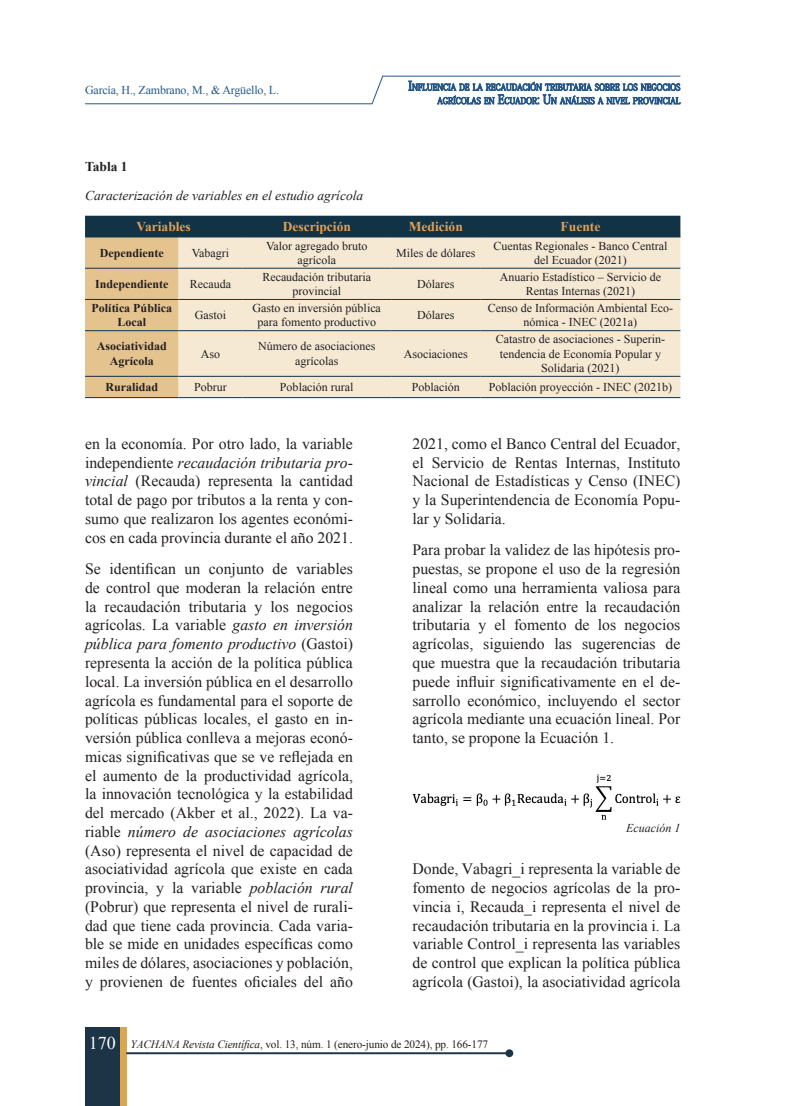
<style>
.page{position:relative;width:808px;height:1106px;background:#fff}
.page>*{position:absolute;margin:0;border:0;box-sizing:border-box;transform-origin:0 0}
.t1{font:18px "Times New Roman";color:#fff}
.Texto_normal_TMR_10_5_regular{font:15.75px/18.8px "Times New Roman";color:#231f20;text-align:justify}
.Título_tablas_y_figuras{font:italic 13.5px "Times New Roman";color:#231f20}
.bold_DORADO_centrado{font:700 13.5px "Times New Roman";color:#e69f50}
.Tablas___figuras_No{font:700 13.5px "Times New Roman";color:#231f20}
._8_centrado_regular{font:12px/14.4px "Times New Roman";color:#231f20;text-align:center}
._8_centrado_BOLD{font:700 12px/14.4px "Times New Roman";color:#231f20;text-align:center}
.t2{font:12px "Times New Roman";letter-spacing:-.015em;color:#255888}
._8_centrado_regular-2{font:italic 12px "Times New Roman";color:#231f20}
.t3{font:11.25px "Times New Roman";letter-spacing:-.01em;color:#231f20}
.t4{font:8.85px/13.5px "Koz Min Pr 6 N";letter-spacing:-.015em;color:#255888;text-align:right;scale:.95 1}
.s1{font-size:12.6px}
.s2{font-style:italic}
</style>
<div class="page">
<div style="left:85px;top:1027px;width:35px;height:79px;background:#1d3447"></div>
<div style="left:120px;top:1027px;width:6px;height:79px;background:#daa64f"></div>
<hr style="left:126px;top:1052px;width:383px;height:2px;background:#1d3447">
<div style="left:505px;top:1049px;width:8px;height:8px;background:#1d3447;border-radius:50%"></div>
<svg style="left:85px;top:76px;width:596px;height:28px"></svg>
<svg style="left:85px;top:216px;width:595px;height:181px;background:#82806d"></svg>
<div style="left:179px;top:238px;width:501px;height:159px;background:#f5e9d4"></div>
<hr style="left:85px;top:237px;width:94px;height:1px;background:#123346">
<hr style="left:179px;top:237px;width:63px;height:1px;background:#123346">
<hr style="left:242px;top:237px;width:149px;height:1px;background:#123346">
<hr style="left:391px;top:237px;width:89px;height:1px;background:#123346">
<hr style="left:480px;top:237px;width:200px;height:1px;background:#123346">
<hr style="left:85px;top:268px;width:94px;height:1px;background:#123346">
<hr style="left:179px;top:268px;width:63px;height:1px;background:#123346">
<hr style="left:242px;top:268px;width:149px;height:1px;background:#123346">
<hr style="left:391px;top:268px;width:89px;height:1px;background:#123346">
<hr style="left:480px;top:268px;width:200px;height:1px;background:#123346">
<hr style="left:85px;top:299px;width:94px;height:1px;background:#123346">
<hr style="left:179px;top:299px;width:63px;height:1px;background:#123346">
<hr style="left:242px;top:299px;width:149px;height:1px;background:#123346">
<hr style="left:391px;top:299px;width:89px;height:1px;background:#123346">
<hr style="left:480px;top:299px;width:200px;height:1px;background:#123346">
<hr style="left:85px;top:330px;width:94px;height:1px;background:#123346">
<hr style="left:179px;top:330px;width:63px;height:1px;background:#123346">
<hr style="left:242px;top:330px;width:149px;height:1px;background:#123346">
<hr style="left:391px;top:330px;width:89px;height:1px;background:#123346">
<hr style="left:480px;top:330px;width:200px;height:1px;background:#123346">
<hr style="left:85px;top:376px;width:94px;height:1px;background:#123346">
<hr style="left:179px;top:376px;width:63px;height:1px;background:#123346">
<hr style="left:242px;top:376px;width:149px;height:1px;background:#123346">
<hr style="left:391px;top:376px;width:89px;height:1px;background:#123346">
<hr style="left:480px;top:376px;width:200px;height:1px;background:#123346">
<hr style="left:85px;top:397px;width:94px;height:1px;background:#123346">
<hr style="left:179px;top:397px;width:63px;height:1px;background:#123346">
<hr style="left:242px;top:397px;width:149px;height:1px;background:#123346">
<hr style="left:391px;top:397px;width:89px;height:1px;background:#123346">
<hr style="left:480px;top:397px;width:200px;height:1px;background:#123346">
<img style="left:412px;top:774px;width:268px;height:46px">
<p class="t2" style="left:85px;top:82px;width:196px">García, H., Zambrano, M., &amp; Argüello, L.</p>
<p class="Tablas___figuras_No" style="left:85px;top:157px;width:44px">Tabla 1</p>
<p class="Título_tablas_y_figuras" style="left:85px;top:186px;width:280px">Caracterización de variables en el estudio agrícola</p>
<p class="t4" style="left:408px;top:81px;width:288px"><span class="s1">I</span>NFLUENCIA DE LA RECAUDACIÓN TRIBUTARIA SOBRE LOS NEGOCIOS<br>AGRÍCOLAS EN <span class="s1">E</span>CUADOR<span class="s1">: U</span>N ANÁLISIS A NIVEL PROVINCIAL</p>
<p class="bold_DORADO_centrado" style="left:137px;top:217px;width:56px">Variables</p>
<p class="bold_DORADO_centrado" style="left:283px;top:217px;width:70px">Descripción</p>
<p class="bold_DORADO_centrado" style="left:409px;top:217px;width:56px">Medición</p>
<p class="bold_DORADO_centrado" style="left:561px;top:217px;width:41px">Fuente</p>
<p class="_8_centrado_BOLD" style="left:100px;top:245px;width:65px">Dependiente</p>
<p class="_8_centrado_regular" style="left:192px;top:245px;width:39px">Vabagri</p>
<p class="_8_centrado_regular" style="left:266px;top:238px;width:103px">Valor agregado bruto agrícola</p>
<p class="_8_centrado_regular" style="left:396px;top:245px;width:81px">Miles de dólares</p>
<p class="_8_centrado_regular" style="left:493px;top:238px;width:175px">Cuentas Regionales - Banco Central del Ecuador (2021)</p>
<p class="_8_centrado_BOLD" style="left:95px;top:276px;width:75px">Independiente</p>
<p class="_8_centrado_regular" style="left:190px;top:276px;width:43px">Recauda</p>
<p class="_8_centrado_regular" style="left:262px;top:269px;width:110px">Recaudación tributaria provincial</p>
<p class="_8_centrado_regular" style="left:417px;top:276px;width:39px">Dólares</p>
<p class="_8_centrado_regular" style="left:500px;top:269px;width:163px">Anuario Estadístico – Servicio de<br>Rentas Internas (2021)</p>
<p class="_8_centrado_BOLD" style="left:92px;top:300px;width:82px">Política Pública<br>Local</p>
<p class="_8_centrado_regular" style="left:195px;top:308px;width:33px">Gastoi</p>
<p class="_8_centrado_regular" style="left:253px;top:300px;width:130px">Gasto en inversión pública para fomento productivo</p>
<p class="_8_centrado_regular" style="left:417px;top:308px;width:39px">Dólares</p>
<p class="_8_centrado_regular" style="left:488px;top:300px;width:187px">Censo de Información Ambiental Eco&shy;nómica - INEC (2021a)</p>
<p class="_8_centrado_BOLD" style="left:97px;top:339px;width:72px">Asociatividad<br>Agrícola</p>
<p class="_8_centrado_regular" style="left:201px;top:346px;width:21px">Aso</p>
<p class="_8_centrado_regular" style="left:258px;top:339px;width:119px">Número de asociaciones agrícolas</p>
<p class="_8_centrado_regular" style="left:404px;top:346px;width:65px">Asociaciones</p>
<p class="_8_centrado_regular" style="left:496px;top:332px;width:171px">Catastro de asociaciones - Superin&shy;tendencia de Economía Popular y<br>Solidaria (2021)</p>
<p class="_8_centrado_BOLD" style="left:105px;top:379px;width:54px">Ruralidad</p>
<p class="_8_centrado_regular" style="left:194px;top:380px;width:34px">Pobrur</p>
<p class="_8_centrado_regular" style="left:280px;top:380px;width:75px">Población rural</p>
<p class="_8_centrado_regular" style="left:412px;top:380px;width:49px">Población</p>
<p class="_8_centrado_regular" style="left:489px;top:380px;width:185px">Población proyección - INEC (2021b)</p>
<p class="Texto_normal_TMR_10_5_regular" style="left:85px;top:434px;width:269px">en la economía. Por otro lado, la variable independiente <span class="s2">recaudación tributaria pro&shy;vincial</span> (Recauda) representa la cantidad total de pago por tributos a la renta y con&shy;sumo que realizaron los agentes económi&shy;cos en cada provincia durante el año 2021.</p>
<p class="Texto_normal_TMR_10_5_regular" style="left:85px;top:559px;width:269px">Se identifican un conjunto de variables de control que moderan la relación entre la recaudación tributaria y los negocios agrícolas. La variable <span class="s2">gasto en inversión pública para fomento productivo</span> (Gastoi) representa la acción de la política pública local. La inversión pública en el desarrollo agrícola es fundamental para el soporte de políticas públicas locales, el gasto en in&shy;versión pública conlleva a mejoras econó&shy;micas significativas que se ve reflejada en el aumento de la productividad agrícola, la innovación tecnológica y la estabilidad del mercado (Akber et al., 2022). La va&shy;riable <span class="s2">número de asociaciones agrícolas </span>(Aso) representa el nivel de capacidad de asociatividad agrícola que existe en cada provincia, y la variable <span class="s2">población rural </span>(Pobrur) que representa el nivel de rurali&shy;dad que tiene cada provincia. Cada varia&shy;ble se mide en unidades específicas como miles de dólares, asociaciones y población, y provienen de fuentes oficiales del año</p>
<p class="Texto_normal_TMR_10_5_regular" style="left:412px;top:434px;width:269px">2021, como el Banco Central del Ecuador, el Servicio de Rentas Internas, Instituto Nacional de Estadísticas y Censo (INEC) y la Superintendencia de Economía Popu&shy;lar y Solidaria.</p>
<p class="Texto_normal_TMR_10_5_regular" style="left:412px;top:540px;width:269px">Para probar la validez de las hipótesis pro&shy;puestas, se propone el uso de la regresión lineal como una herramienta valiosa para analizar la relación entre la recaudación tributaria y el fomento de los negocios agrícolas, siguiendo las sugerencias de que muestra que la recaudación tributaria puede influir significativamente en el de&shy;sarrollo económico, incluyendo el sector agrícola mediante una ecuación lineal. Por tanto, se propone la Ecuación 1.</p>
<p class="_8_centrado_regular-2" style="left:626px;top:819px;width:56px">Ecuación 1</p>
<p class="Texto_normal_TMR_10_5_regular" style="left:412px;top:859px;width:269px">Donde, Vabagri_i representa la variable de fomento de negocios agrícolas de la pro&shy;vincia i, Recauda_i representa el nivel de recaudación tributaria en la provincia i. La variable Control_i representa las variables de control que explican la política pública agrícola (Gastoi), la asociatividad agrícola</p>
<p class="t1" style="left:89px;top:1030px;width:29px">170</p>
<p class="t3" style="left:131px;top:1036px;width:359px"><span class="s2">YACHANA Revista Científica</span>, vol. 13, núm. 1 (enero-junio de 2024), pp. 166-177</p>
</div>
